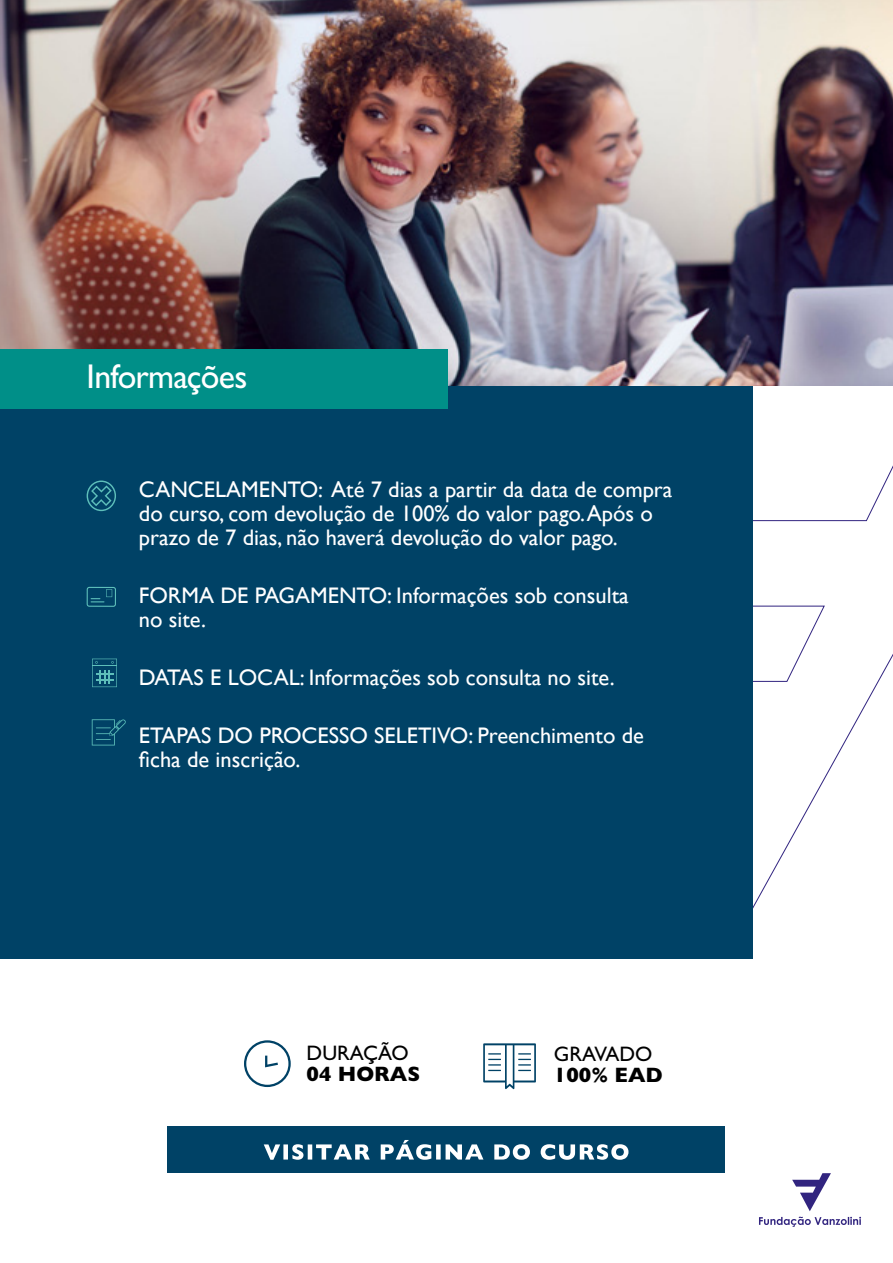
<style>
.page{position:relative;width:893px;height:1263px;background:#fff}
.page>*{position:absolute;margin:0;border:0;box-sizing:border-box;transform-origin:0 0}
.t1{font:500 34.5px "Gill Sans";letter-spacing:-.02em;color:#fff}
.t2{font:22.5px/24px "Gill Sans";color:#fff}
.t3{font:500 21px "Gill Sans";color:#000}
.t4{font:800 21px "Gill Sans";color:#000}
</style>
<div class="page">
<div style="left:168px;top:1126px;width:557px;height:47px;background:#004266"></div>
<svg style="left:753px;top:465px;width:140px;height:444px"></svg>
<div style="left:0;top:385px;width:753px;height:574px;background:#004266"></div>
<svg style="left:483px;top:1043px;width:53px;height:46px"></svg>
<svg style="left:264px;top:1140px;width:364px;height:20px"></svg>
<svg style="left:244px;top:1040px;width:47px;height:47px"></svg>
<img style="left:0;top:0;width:893px;height:385px">
<div style="left:0;top:349px;width:447px;height:60px;background:#008f88"></div>
<svg style="left:87px;top:480px;width:29px;height:31px"></svg>
<svg style="left:87px;top:587px;width:29px;height:20px"></svg>
<svg style="left:92px;top:719px;width:34px;height:26px"></svg>
<svg style="left:92px;top:659px;width:25px;height:28px"></svg>
<svg style="left:792px;top:1173px;width:39px;height:38px"></svg>
<svg style="left:759px;top:1217px;width:102px;height:10px"></svg>
<h1 class="t1" style="left:87px;top:356px;width:162px">Informações</h1>
<p class="t2" style="left:139px;top:478px;width:535px">CANCELAMENTO: Até 7 dias a partir da data de compra do curso, com devolução de 100% do valor pago. Após o prazo de 7 dias, não haverá devolução do valor pago.</p>
<p class="t2" style="left:139px;top:584px;width:491px">FORMA DE PAGAMENTO: Informações sob consulta no site.</p>
<p class="t2" style="left:139px;top:666px;width:477px">DATAS E LOCAL: Informações sob consulta no site.</p>
<p class="t2" style="left:139px;top:724px;width:507px">ETAPAS DO PROCESSO SELETIVO: Preenchimento de ficha de inscrição.</p>
<p class="t3" style="left:307px;top:1040px;width:104px">DURAÇÃO</p>
<p class="t4" style="left:307px;top:1062px;width:115px">04 HORAS</p>
<p class="t3" style="left:554px;top:1041px;width:100px">GRAVADO</p>
<p class="t4" style="left:554px;top:1063px;width:110px">100% EAD</p>
</div>
